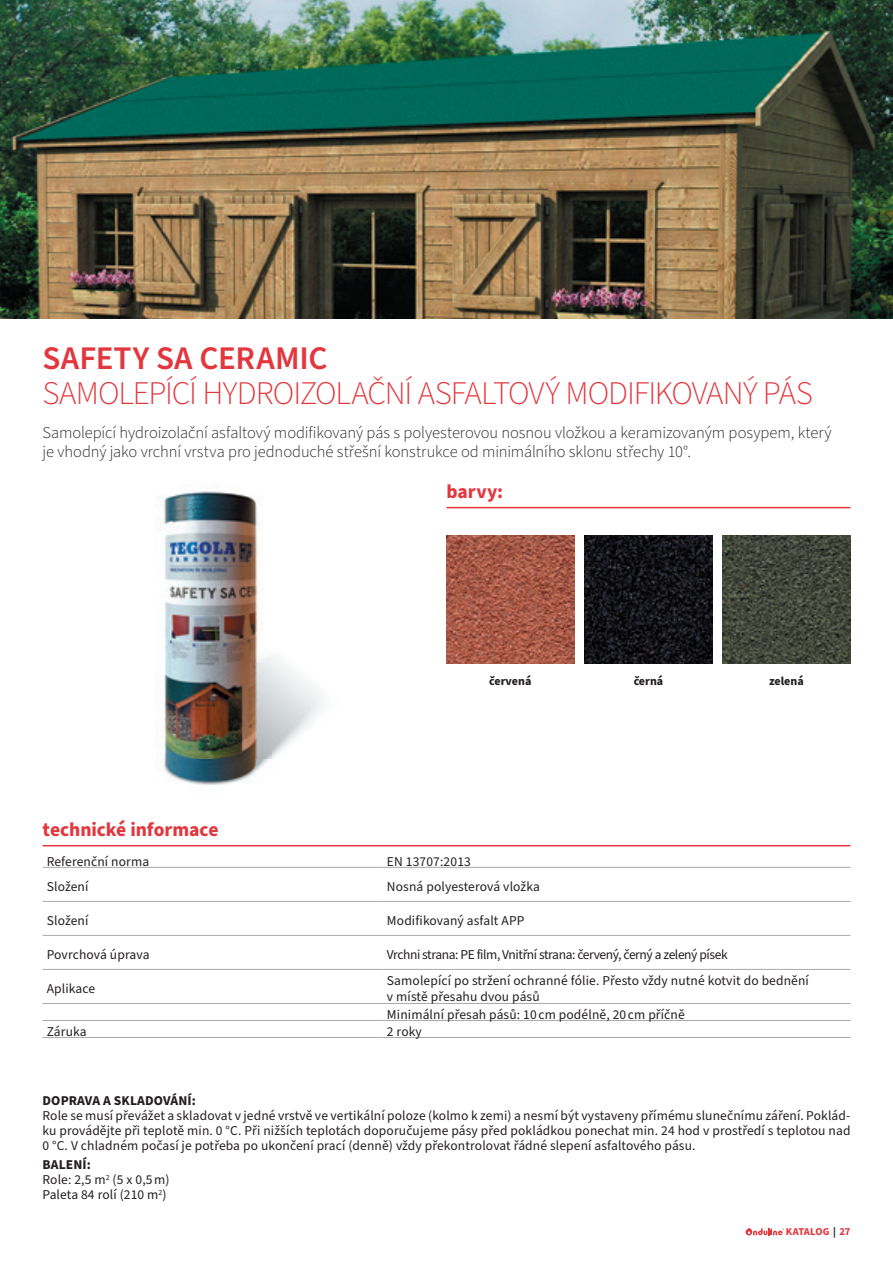
<style>
.page{position:relative;width:893px;height:1263px;background:#fff}
.page>*{position:absolute;margin:0;border:0;box-sizing:border-box;transform-origin:0 0}
.t1{font:300 33px "Source Sans Pro";letter-spacing:-.03em;color:#e1373d}
.t2{font:600 33px "Source Sans Pro";letter-spacing:.005em;color:#e1373d}
.t3{font:700 19.5px "Source Sans Pro";color:#e1373d}
.t4{font:300 16.5px/19.5px "Source Sans Pro";letter-spacing:-.005em;color:#231f20}
.t5{font:13.5px/15px "Source Sans Pro";letter-spacing:.01em;color:#231f20}
.t6{font:13.5px "Source Sans Pro";letter-spacing:-.03em;color:#231f20}
.t7{font:700 13.5px "Source Sans Pro";letter-spacing:.01em;color:#231f20}
.t8{font:700 12px "Source Sans Pro";color:#231f20}
.t9{font:700 10.5px "Source Sans Pro";letter-spacing:-.01em;color:#e1373d}
.s1{font-weight:700}
.s2{color:#231f20}
</style>
<div class="page">
<svg style="left:745px;top:1228px;width:39px;height:7px"></svg>
<img style="left:0;top:0;width:893px;height:319px">
<hr style="left:446px;top:507px;width:404px;height:1px;background:#e1373d">
<hr style="left:43px;top:845px;width:807px;height:1px;background:#e1373d">
<img style="left:446px;top:536px;width:128px;height:127px">
<img style="left:723px;top:536px;width:127px;height:127px">
<img style="left:585px;top:536px;width:127px;height:127px">
<hr style="left:43px;top:867px;width:340px;height:1px;background:#a8a9ad">
<hr style="left:383px;top:867px;width:467px;height:1px;background:#a8a9ad">
<hr style="left:43px;top:901px;width:340px;height:1px;background:#a8a9ad">
<hr style="left:383px;top:901px;width:467px;height:1px;background:#a8a9ad">
<hr style="left:43px;top:935px;width:340px;height:1px;background:#a8a9ad">
<hr style="left:383px;top:935px;width:467px;height:1px;background:#a8a9ad">
<hr style="left:43px;top:969px;width:340px;height:1px;background:#a8a9ad">
<hr style="left:383px;top:969px;width:467px;height:1px;background:#a8a9ad">
<hr style="left:43px;top:1003px;width:340px;height:1px;background:#a8a9ad">
<hr style="left:383px;top:1003px;width:467px;height:1px;background:#a8a9ad">
<hr style="left:43px;top:1020px;width:340px;height:1px;background:#a8a9ad">
<hr style="left:383px;top:1020px;width:467px;height:1px;background:#a8a9ad">
<hr style="left:43px;top:1037px;width:340px;height:1px;background:#a8a9ad">
<hr style="left:383px;top:1037px;width:467px;height:1px;background:#a8a9ad">
<img style="left:157px;top:491px;width:165px;height:294px">
<h1 class="t2" style="left:43px;top:336px;width:287px">SAFETY SA CERAMIC</h1>
<h1 class="t1" style="left:43px;top:371px;width:772px">SAMOLEPÍCÍ HYDROIZOLAČNÍ ASFALTOVÝ MODIFIKOVANÝ PÁS</h1>
<p class="t4" style="left:43px;top:423px;width:791px">Samolepící hydroizolační asfaltový modifikovaný pás s polyesterovou nosnou vložkou a keramizovaným posypem, který je vhodný jako vrchní vrstva pro jednoduché střešní konstrukce od minimálního sklonu střechy 10°.</p>
<h2 class="t3" style="left:446px;top:479px;width:58px">barvy:</h2>
<h2 class="t3" style="left:43px;top:817px;width:177px">technické informace</h2>
<p class="t8" style="left:489px;top:672px;width:44px">červená</p>
<p class="t8" style="left:634px;top:672px;width:31px">černá</p>
<p class="t8" style="left:769px;top:672px;width:36px">zelená</p>
<p class="t5" style="left:47px;top:854px;width:104px">Referenční norma</p>
<p class="t5" style="left:387px;top:854px;width:85px">EN 13707:2013</p>
<p class="t5" style="left:47px;top:880px;width:43px">Složení</p>
<p class="t5" style="left:387px;top:880px;width:154px">Nosná polyesterová vložka</p>
<p class="t5" style="left:47px;top:914px;width:43px">Složení</p>
<p class="t5" style="left:387px;top:914px;width:139px">Modifikovaný asfalt APP</p>
<p class="t5" style="left:47px;top:948px;width:104px">Povrchová úprava</p>
<p class="t6" style="left:387px;top:946px;width:342px">Vrchni strana: PE film, Vnitřní strana: červený, černý a zelený písek</p>
<p class="t5" style="left:47px;top:982px;width:50px">Aplikace</p>
<p class="t5" style="left:387px;top:973px;width:423px;line-height:16.8px">Samolepící po stržení ochranné fólie. Přesto vždy nutné kotvit do bednění v místě přesahu dvou pásů<br>Minimální přesah pásů: 10 cm podélně, 20 cm příčně</p>
<p class="t5" style="left:47px;top:1024px;width:41px">Záruka</p>
<p class="t5" style="left:387px;top:1024px;width:36px">2 roky</p>
<p class="t7" style="left:43px;top:1091px;width:155px">DOPRAVA A SKLADOVÁNÍ:</p>
<p class="t5" style="left:43px;top:1108px;width:809px;text-align:justify">Role se musí převážet a skladovat v jedné vrstvě ve vertikální poloze (kolmo k zemi) a nesmí být vystaveny přímému slunečnímu záření. Poklád&shy;ku provádějte při teplotě min. 0 °C. Při nižších teplotách doporučujeme pásy před pokládkou ponechat min. 24 hod v prostředí s teplotou nad 0 °C. V chladném počasí je potřeba po ukončení prací (denně) vždy překontrolovat řádné slepení asfaltového pásu.</p>
<p class="t5" style="left:43px;top:1158px;width:129px"><span class="s1">BALENÍ:<br></span>Role: 2,5 m<sup>2</sup> (5 x 0,5 m)<br>Paleta 84 rolí (210 m<sup>2</sup>)</p>
<p class="t9" style="left:786px;top:1225px;width:66px">KATALOG <span class="s2">|</span> 27</p>
</div>
